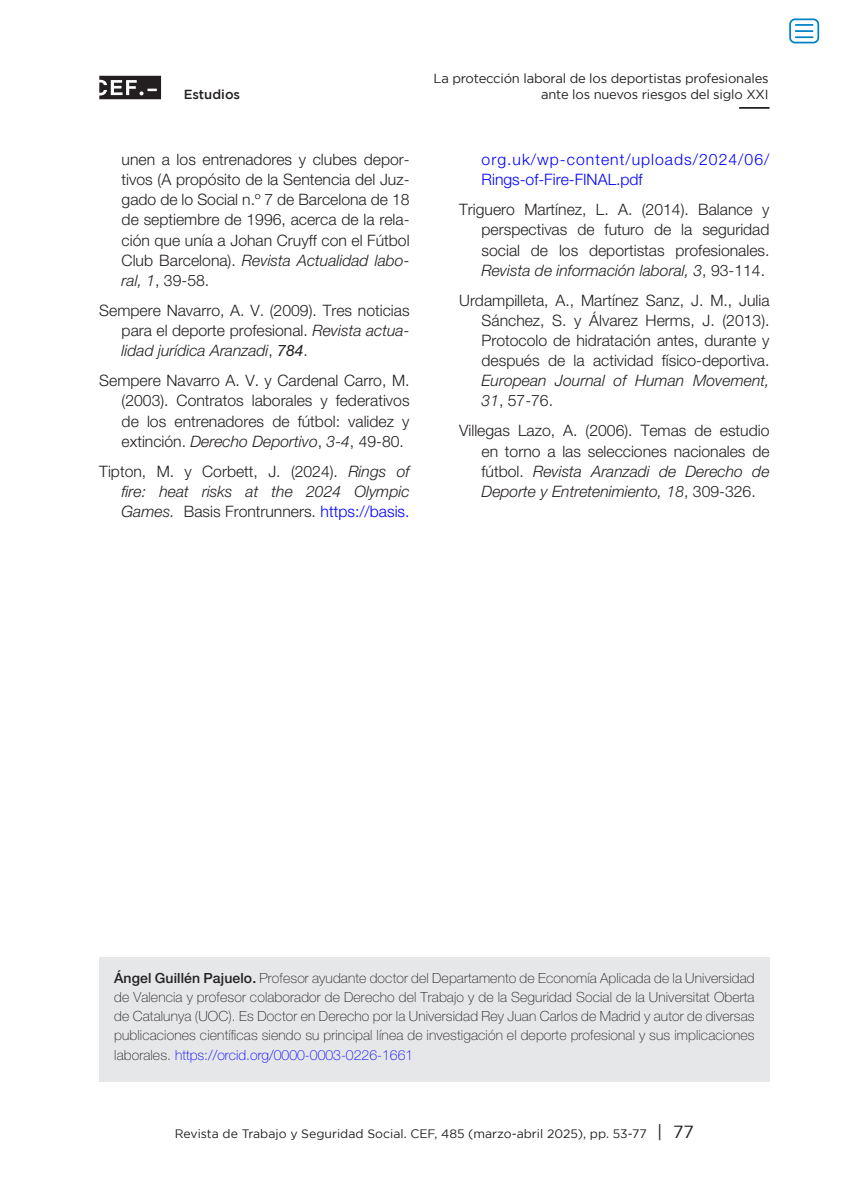
<style>
.page{position:relative;width:844px;height:1191px;background:#fff}
.page>*{position:absolute;margin:0;border:0;box-sizing:border-box;transform-origin:0 0}
.ref__bibliograficas{font:300 15.75px/20.1px "Helvetica Neue LT Std";color:#231f20;text-align:justify}
.ref__bibliograficas-2{font:300 15.75px/20.1px "Helvetica Neue LT Std";letter-spacing:.065em;color:#00f}
.ref__bibliograficas-3{font:100 14px/19.2px "Helvetica Neue LT Std";color:#231f20;text-align:justify}
.t1{font:13.12px/16.8px "Gotham";letter-spacing:-.015em;color:#231f20;text-align:right}
.t2{font:500 13.12px "Gotham";color:#231f20}
.t3{font:12.25px "Gotham";color:#231f20}
.s1{font-style:italic}
.s2{font-weight:400;font-style:italic}
.s3{color:#00f}
.s4{font-weight:500}
.s5{font-size:17.5px}
</style>
<div class="page">
<svg style="left:99px;top:76px;width:62px;height:23px"></svg>
<hr style="left:739px;top:107px;width:30px;height:2px;background:#231f20">
<div style="left:99px;top:957px;width:670px;height:124px;background:#e6e7e9"></div>
<div style="left:789px;top:18px;width:30px;height:25px;border:2px solid #0082c8;border-radius:5px"></div>
<svg style="left:795px;top:24px;width:18px;height:14px"></svg>
<p class="t2" style="left:184px;top:87px;width:58px">Estudios</p>
<p class="ref__bibliograficas" style="left:122px;top:149px;width:289px">unen a los entrenadores y clubes depor&shy;tivos (A propósito de la Sentencia del Juz&shy;gado de lo Social n.º 7 de Barcelona de 18 de septiembre de 1996, acerca de la rela&shy;ción que unía a Johan Cruyff con el Fútbol Club Barcelona). <span class="s1">Revista Actualidad labo&shy;ral, 1</span>, 39-58.</p>
<p class="ref__bibliograficas" style="left:122px;top:300px;width:289px;text-indent:-22px">Sempere Navarro, A. V. (2009). Tres noticias para el deporte profesional. <span class="s1">Revista actua&shy;lidad jurídica Aranzadi</span>, <span class="s2">784</span>.</p>
<p class="ref__bibliograficas" style="left:122px;top:370px;width:289px;text-indent:-22px">Sempere Navarro A. V. y Cardenal Carro, M. (2003). Contratos laborales y federativos de los entrenadores de fútbol: validez y extinción. <span class="s1">Derecho Deportivo</span>, <span class="s1">3-4</span>, 49-80.</p>
<p class="ref__bibliograficas" style="left:122px;top:461px;width:289px;text-indent:-22px">Tipton, M. y Corbett, J. (2024). <span class="s1">Rings of fire: heat risks at the 2024 Olympic Games.</span> Basis Frontrunners. <span class="s3">https://basis.</span></p>
<p class="t1" style="left:433px;top:69px;width:336px">La protección laboral de los deportistas profesionales ante los nuevos riesgos del siglo XXI</p>
<p class="ref__bibliograficas-2" style="left:481px;top:149px;width:289px">org.uk/wp-content/uploads/2024/06/<br>Rings-of-Fire-FINAL.pdf</p>
<p class="ref__bibliograficas" style="left:481px;top:199px;width:289px;text-indent:-22px">Triguero Martínez, L. A. (2014). Balance y perspectivas de futuro de la seguridad social de los deportistas profesionales.<br><span class="s1">Revista de información laboral, 3</span>, 93-114.</p>
<p class="ref__bibliograficas" style="left:481px;top:290px;width:289px;text-indent:-22px">Urdampilleta, A., Martínez Sanz, J. M., Julia Sánchez, S. y Álvarez Herms, J. (2013).<br>Protocolo de hidratación antes, durante y después de la actividad físico-deportiva.<br><span class="s1">European Journal of Human Movement, 31</span>, 57-76.</p>
<p class="ref__bibliograficas" style="left:481px;top:420px;width:289px;text-indent:-22px">Villegas Lazo, A. (2006). Temas de estudio en torno a las selecciones nacionales de fútbol. <span class="s1">Revista Aranzadi de Derecho de Deporte y Entretenimiento, 18</span>, 309-326.</p>
<p class="ref__bibliograficas-3" style="left:114px;top:968px;width:641px"><span class="s4">Ángel Guillén Pajuelo.</span> Profesor ayudante doctor del Departamento de Economía Aplicada de la Universidad de Valencia y profesor colaborador de Derecho del Trabajo y de la Seguridad Social de la Universitat Oberta de Catalunya (UOC). Es Doctor en Derecho por la Universidad Rey Juan Carlos de Madrid y autor de diversas publicaciones científicas siendo su principal línea de investigación el deporte profesional y sus implicaciones laborales. <span class="s3">https://orcid.org/0000-0003-0226-1661</span></p>
<p class="t3" style="left:175px;top:1127px;width:520px">Revista de Trabajo y Seguridad Social. CEF, 485 (marzo-abril 2025), pp. 53-77 <span class="s5">| 77</span></p>
</div>
